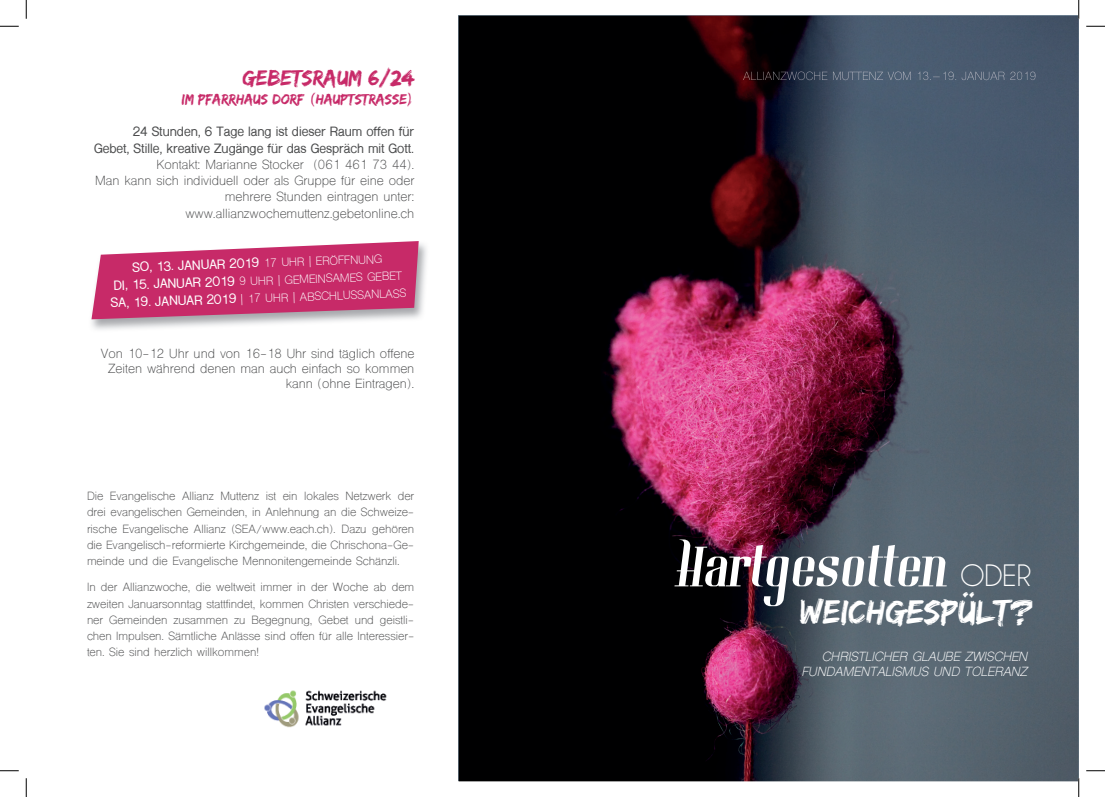
<style>
.page{position:relative;width:1105px;height:797px;background:#fff}
.page>*{position:absolute;margin:0;border:0;box-sizing:border-box;transform-origin:0 0}
.t1{font:63.88px "Gladifilthefte";color:#fff}
.t2{font:35px "Edo SZ";color:#fff}
.t3{font:22.5px "Edo SZ";color:#c72a68}
.t4{font:15px "Edo SZ";color:#c72a68}
.t5{font:12.5px/16.2px "Shree Dev 0714";color:#4b4c4d;text-align:right}
.t6{font:700 12.5px/16.2px "Shree Dev 0714";color:#4b4c4d;text-align:right}
.t7{font:italic 12.5px/15px "Shree Dev 0714";color:#fff;text-align:right}
.t8{font:700 12.5px "Shree Dev 0714";color:#fff}
.t9{font:11.25px/16.2px "Shree Dev 0714";color:#4b4c4d;text-align:justify}
.t10{font:11.25px/17.5px "Shree Dev 0714";color:#fff;text-align:center}
.s1{font-weight:400;font-size:11.25px}
.s2{font-weight:700;font-size:12.5px}
.s3{font-family:"Champagne&Limousines";font-size:31.25px}
</style>
<div class="page">
<img style="left:459px;top:16px;width:620px;height:765px">
<img style="left:926px;top:71px;width:109px;height:9px">
<img style="left:743px;top:71px;width:183px;height:9px">
<img style="left:91px;top:243px;width:336px;height:87px">
<svg style="left:91px;top:241px;width:328px;height:78px;background:#cb4b7e"></svg>
<img style="left:264px;top:690px;width:123px;height:38px">
<svg style="left:0;top:25px;width:19px;height:2px"></svg>
<svg style="left:1086px;top:25px;width:19px;height:2px"></svg>
<svg style="left:0;top:770px;width:19px;height:1px"></svg>
<svg style="left:1086px;top:770px;width:19px;height:1px"></svg>
<svg style="left:25px;top:0;width:2px;height:19px"></svg>
<svg style="left:25px;top:778px;width:2px;height:19px"></svg>
<svg style="left:1078px;top:0;width:1px;height:19px"></svg>
<svg style="left:1078px;top:778px;width:1px;height:19px"></svg>
<h3 class="t3" style="left:243px;top:65px;width:173px">GEBETSRAUM 6/24</h3>
<h3 class="t4" style="left:181px;top:91px;width:234px">IM PFARRHAUS DORF (HAUPTSTRASSE)</h3>
<p class="t6" style="left:94px;top:124px;width:322px">24 Stunden, 6 Tage lang ist dieser Raum offen für<br>Gebet, Stille, kreative Zugänge für das Gespräch mit Gott.</p>
<p class="t5" style="left:95px;top:157px;width:321px">Kontakt: Marianne Stocker (061 461 73 44).<br>Man kann sich individuell oder als Gruppe für eine oder mehrere Stunden eintragen unter: www.allianzwochemuttenz.gebetonline.ch</p>
<p class="t8" style="left:132px;top:261px;width:252px;rotate:-2deg">SO, 13. JANUAR 2019 <span class="s1">17 UHR | ERÖFFNUNG</span></p>
<p class="t10" style="left:110px;top:277px;width:297px;rotate:-2deg"><span class="s2">DI, 15. JANUAR 2019</span> 9 UHR | GEMEINSAMES GEBET<br><span class="s2">SA, 19. JANUAR 2019</span> | 17 UHR | ABSCHLUSSANLASS</p>
<p class="t5" style="left:101px;top:346px;width:315px;line-height:15px">Von 10-12 Uhr und von 16-18 Uhr sind täglich offene<br>Zeiten während denen man auch einfach so kommen kann (ohne Eintragen).</p>
<p class="t9" style="left:87px;top:488px;width:329px">Die Evangelische Allianz Muttenz ist ein lokales Netzwerk der drei evangelischen Gemeinden, in Anlehnung an die Schweize&shy;rische Evangelische Allianz (SEA/www.each.ch). Dazu gehören die Evangelisch-reformierte Kirchgemeinde, die Chrischona-Ge&shy;meinde und die Evangelische Mennonitengemeinde Schänzli.</p>
<p class="t9" style="left:87px;top:579px;width:329px">In der Allianzwoche, die weltweit immer in der Woche ab dem zweiten Januarsonntag stattfindet, kommen Christen verschiede&shy;ner Gemeinden zusammen zu Begegnung, Gebet und geistli&shy;chen Impulsen. Sämtliche Anlässe sind offen für alle Interessier&shy;ten. Sie sind herzlich willkommen!</p>
<h1 class="t1" style="left:681px;top:523px;width:352px">Hartgesotten <span class="s3">ODER</span></h1>
<h2 class="t2" style="left:800px;top:592px;width:235px">WEICHGESPÜLT?</h2>
<p class="t7" style="left:801px;top:649px;width:227px">CHRISTLICHER GLAUBE ZWISCHEN<br>FUNDAMENTALISMUS UND TOLERANZ</p>
</div>
